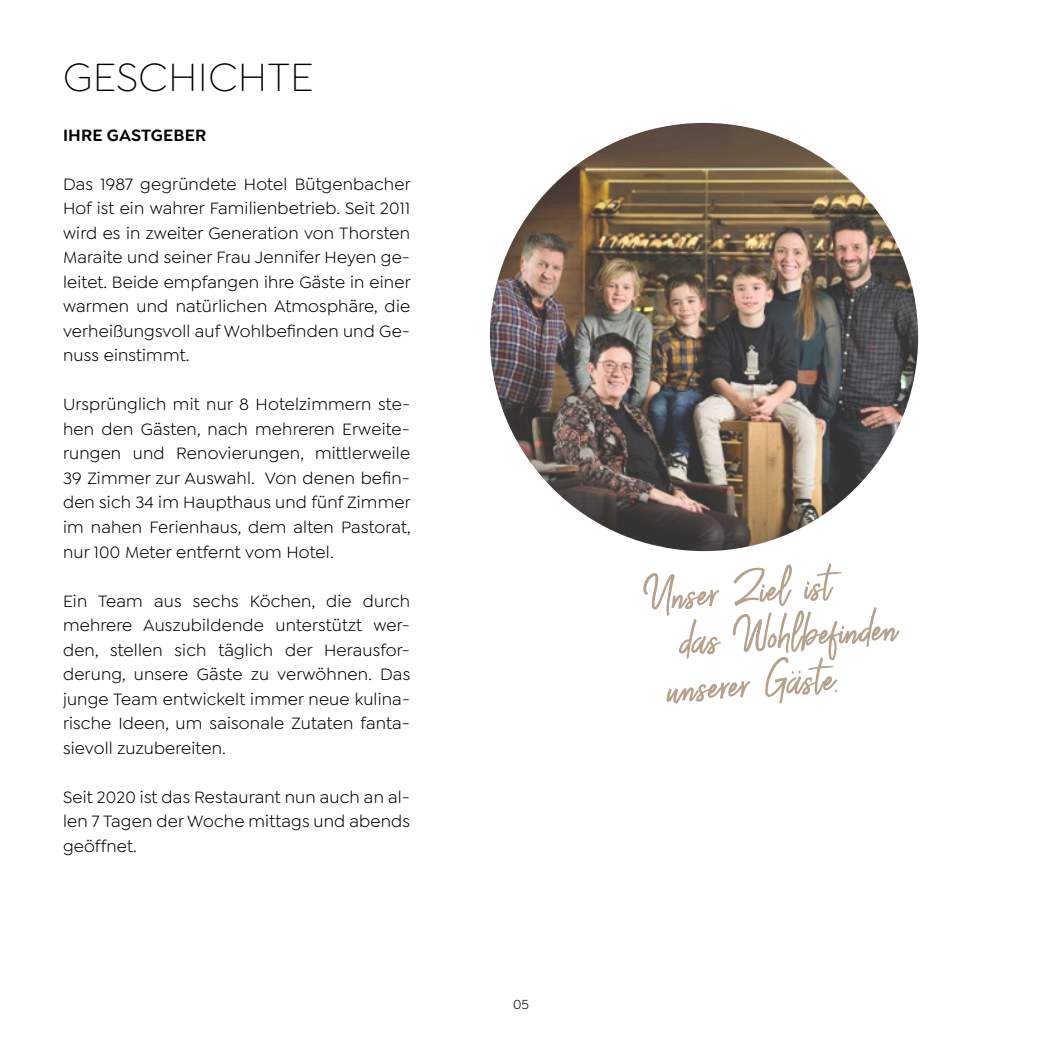
<style>
.page{position:relative;width:1042px;height:1042px;background:#fff}
.page>*{position:absolute;margin:0;border:0;box-sizing:border-box;transform-origin:0 0}
.t1{font:64.75px/46.6px "Aveline Script";color:#b5a18c}
.t2{font:300 42px "Goldplay";letter-spacing:.01em;color:#000}
.t3{font:17.5px/24.5px "Goldplay";letter-spacing:.01em;color:#000;text-align:justify}
.t4{font:600 17.5px "Goldplay";letter-spacing:.01em;color:#000}
.t5{font:14px "Goldplay";color:#000}
</style>
<div class="page">
<img style="left:490px;top:123px;width:428px;height:428px;border-radius:214px">
<h2 class="t2" style="left:63px;top:54px;width:252px">GESCHICHTE</h2>
<p class="t4" style="left:63px;top:124px;width:145px">IHRE GASTGEBER</p>
<p class="t3" style="left:63px;top:172px;width:349px">Das 1987 gegründete Hotel Bütgenbacher Hof ist ein wahrer Familienbetrieb. Seit 2011 wird es in zweiter Generation von Thorsten Maraite und seiner Frau Jennifer Heyen ge&shy;leitet. Beide empfangen ihre Gäste in einer warmen und natürlichen Atmosphäre, die verheißungsvoll auf Wohlbefinden und Ge&shy;nuss einstimmt.</p>
<p class="t3" style="left:63px;top:392px;width:349px">Ursprünglich mit nur 8 Hotelzimmern ste&shy;hen den Gästen, nach mehreren Erweite&shy;rungen und Renovierungen, mittlerweile 39 Zimmer zur Auswahl. Von denen befin&shy;den sich 34 im Haupthaus und fünf Zimmer im nahen Ferienhaus, dem alten Pastorat, nur 100 Meter entfernt vom Hotel.</p>
<p class="t3" style="left:63px;top:588px;width:349px">Ein Team aus sechs Köchen, die durch mehrere Auszubildende unterstützt wer&shy;den, stellen sich täglich der Herausfor&shy;derung, unsere Gäste zu verwöhnen. Das junge Team entwickelt immer neue kulina&shy;rische Ideen, um saisonale Zutaten fanta&shy;sievoll zuzubereiten.</p>
<p class="t3" style="left:63px;top:784px;width:349px">Seit 2020 ist das Restaurant nun auch an al&shy;len 7 Tagen der Woche mittags und abends geöffnet.</p>
<p class="t5" style="left:513px;top:996px;width:17px">05</p>
<h1 class="t1" style="left:642px;top:573px;width:251px;rotate:-4deg">Unser Ziel ist<br>das Wohlbefinden unserer Gäste.</h1>
</div>
